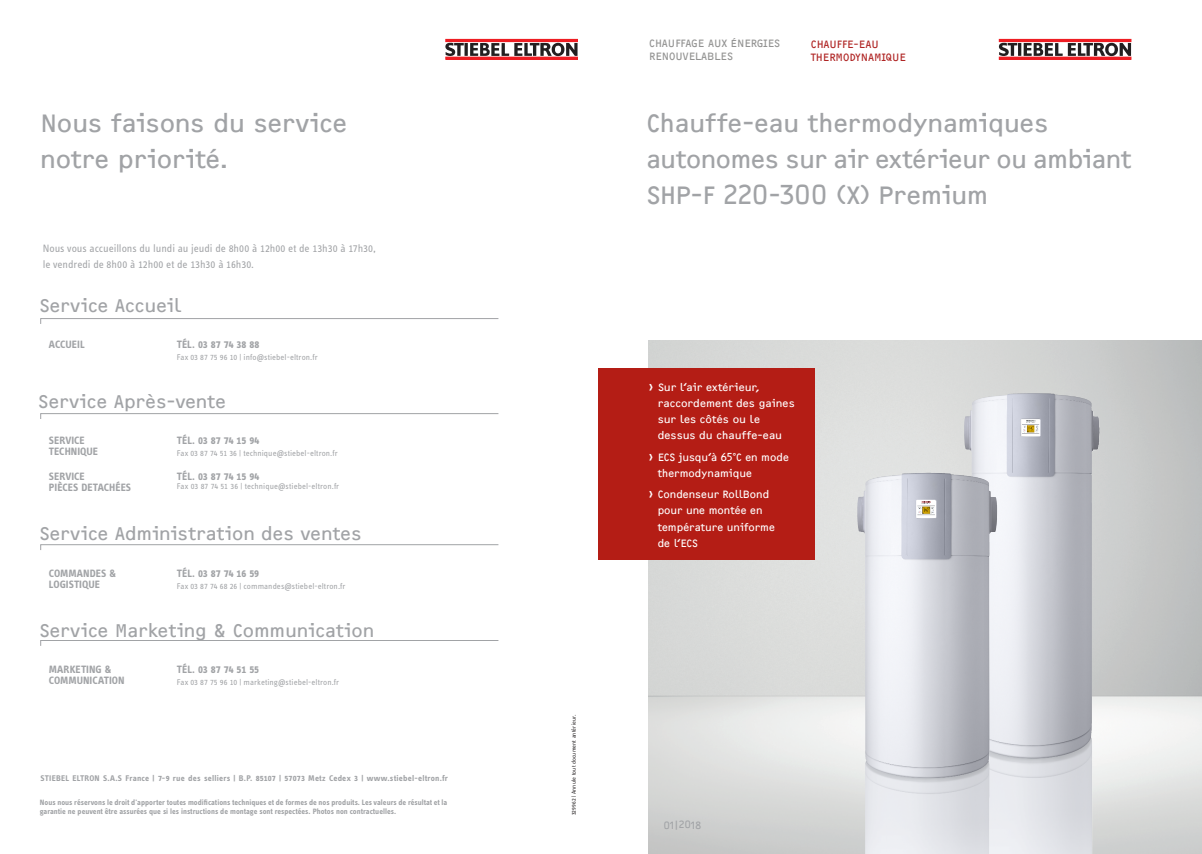
<style>
.page{position:relative;width:1202px;height:854px;background:#fff}
.page>*{position:absolute;margin:0;border:0;box-sizing:border-box;transform-origin:0 0}
.t1{font:26px/36px "F2 FOCR Bczyk Com";letter-spacing:-.015em;color:#a1a3a6}
.t2{font:19px "F2 FOCR Bczyk Com";color:#a1a3a6}
.t3{font:11px/16px "F2 FOCR Bczyk Com";color:#fff}
.t4{font:700 11px/11px "STE Info Text";color:#a1a3a6}
.t5{font:11px/16px "STE Info Text";letter-spacing:-.005em;color:#a1a3a6}
.t6{font:11px/13.2px "F2 FOCR Bczyk Com";color:#939392}
.t7{font:11px/13.2px "F2 FOCR Bczyk Com";color:#af2423}
.t8{font:10px "F2 FOCR Bczyk Com";letter-spacing:-.015em;color:#a1a3a6}
.t9{font:8.5px "STE Info Text";letter-spacing:.01em;color:#a1a3a6}
.t10{font:700 8.5px "STE Info Text";letter-spacing:.02em;color:#a1a3a6}
.t11{font:700 8px/9.5px "STE Info Text";letter-spacing:.005em;color:#a1a3a6}
.t12{font:6px "STE Info Text";letter-spacing:.02em;color:#231f20}
.s1{font-size:14.5px}
</style>
<div class="page">
<img style="left:648px;top:340px;width:554px;height:513px">
<div style="left:598px;top:368px;width:217px;height:192px;background:#b41d15"></div>
<svg style="left:445px;top:42px;width:133px;height:15px"></svg>
<div style="left:446px;top:39px;width:132px;height:3px;border:1px solid #ee1d23"></div>
<div style="left:446px;top:57px;width:132px;height:2px;border:1px solid #ee1d23"></div>
<svg style="left:999px;top:42px;width:132px;height:15px"></svg>
<div style="left:999px;top:39px;width:132px;height:3px;border:1px solid #ee1d23"></div>
<div style="left:999px;top:57px;width:132px;height:2px;border:1px solid #ee1d23"></div>
<img style="left:964px;top:393px;width:128px;height:460px">
<img style="left:857px;top:472px;width:69px;height:288px">
<svg style="left:40px;top:318px;width:459px;height:6px"></svg>
<svg style="left:40px;top:413px;width:459px;height:6px"></svg>
<svg style="left:40px;top:544px;width:459px;height:6px"></svg>
<svg style="left:40px;top:640px;width:459px;height:6px"></svg>
<h1 class="t1" style="left:40px;top:105px;width:309px">Nous faisons du service notre priorité.</h1>
<h3 class="t5" style="left:43px;top:240px;width:335px">Nous vous accueillons du lundi au jeudi de 8h00 à 12h00 et de 13h30 à 17h30, le vendredi de 8h00 à 12h00 et de 13h30 à 16h30.</h3>
<h2 class="t2" style="left:39px;top:295px;width:143px">Service Accueil</h2>
<h3 class="t4" style="left:49px;top:339px;width:37px">ACCUEIL</h3>
<h3 class="t4" style="left:177px;top:339px;width:84px">Tél. 03 87 74 38 88</h3>
<p class="t9" style="left:177px;top:352px;width:142px">Fax 03 87 75 96 10 | info@stiebel-eltron.fr</p>
<h2 class="t2" style="left:38px;top:391px;width:189px">Service Après-vente</h2>
<h3 class="t4" style="left:49px;top:435px;width:51px">SERVICE<br>TECHNIQUE</h3>
<h3 class="t4" style="left:49px;top:471px;width:84px">SERVICE<br>PIÈCES DETACHÉES</h3>
<h3 class="t4" style="left:177px;top:435px;width:84px">Tél. 03 87 74 15 94</h3>
<p class="t9" style="left:177px;top:448px;width:162px">Fax 03 87 74 51 36 | technique@stiebel-eltron.fr</p>
<h3 class="t4" style="left:177px;top:471px;width:84px">Tél. 03 87 74 15 94</h3>
<p class="t9" style="left:177px;top:481px;width:164px">Fax 03 87 74 51 36 | technique@stiebel-eltron.fr</p>
<h2 class="t2" style="left:39px;top:523px;width:324px">Service Administration des ventes</h2>
<h3 class="t4" style="left:49px;top:567px;width:68px">COMMANDES &amp;<br>LOGISTIQUE</h3>
<h3 class="t4" style="left:177px;top:567px;width:84px">Tél. 03 87 74 16 59</h3>
<p class="t9" style="left:177px;top:580px;width:170px">Fax 03 87 74 68 26 | commandes@stiebel-eltron.fr</p>
<h2 class="t2" style="left:39px;top:619px;width:336px">Service Marketing &amp; Communication</h2>
<h3 class="t4" style="left:49px;top:663px;width:8px">mar</h3>
<h3 class="t4" style="left:70px;top:663px;width:12px">keting</h3>
<h3 class="t4" style="left:105px;top:663px;width:8px">&amp;</h3>
<h3 class="t4" style="left:49px;top:674px;width:7px">communication</h3>
<h3 class="t4" style="left:177px;top:663px;width:84px">Tél. 03 87 74 51 55</h3>
<p class="t9" style="left:177px;top:676px;width:164px">Fax 03 87 75 96 10 | marketing@stiebel-eltron.fr</p>
<p class="t10" style="left:41px;top:772px;width:409px">STIEBEL ELTRON S.A.S France | 7-9 rue des selliers | B.P. 85107 | 57073 Metz Cedex 3 | www.stiebel-eltron.fr</p>
<p class="t11" style="left:40px;top:797px;width:409px">Nous nous réservons le droit d'apporter toutes modifications techniques et de formes de nos produits. Les valeurs de résultat et la garantie ne peuvent être assurées que si les instructions de montage sont respectées. Photos non contractuelles.</p>
<p class="t12" style="left:571px;top:815px;width:103px;rotate:-90deg">329962 | Annule tout document antérieur.</p>
<h3 class="t6" style="left:649px;top:37px;width:133px">CHAUFFAGE AUX ÉNERGIES<br>RENOUVELABLES</h3>
<h3 class="t7" style="left:811px;top:37px;width:97px">CHAUFFE-EAU<br>THERMODYNAMIQUE</h3>
<h1 class="t1" style="left:646px;top:105px;width:486px">Chauffe-eau thermodynamiques autonomes sur air extérieur ou ambiant<br>SHP-F 220-300 (X) Premium</h1>
<h3 class="t3" style="left:658px;top:379px;width:139px;text-indent:-8px"><span class="s1">›</span> Sur l‘air extérieur, raccordement des gaines sur les côtés ou le dessus du chauffe-eau</h3>
<h3 class="t3" style="left:658px;top:449px;width:133px;text-indent:-9px"><span class="s1">›</span> ECS jusqu‘à 65°C en mode thermodynamique</h3>
<h3 class="t3" style="left:658px;top:486px;width:119px;text-indent:-9px"><span class="s1">›</span> Condenseur RollBond pour une montée en température uniforme de l‘ECS</h3>
<p class="t8" style="left:663px;top:819px;width:39px">01|2018</p>
</div>
